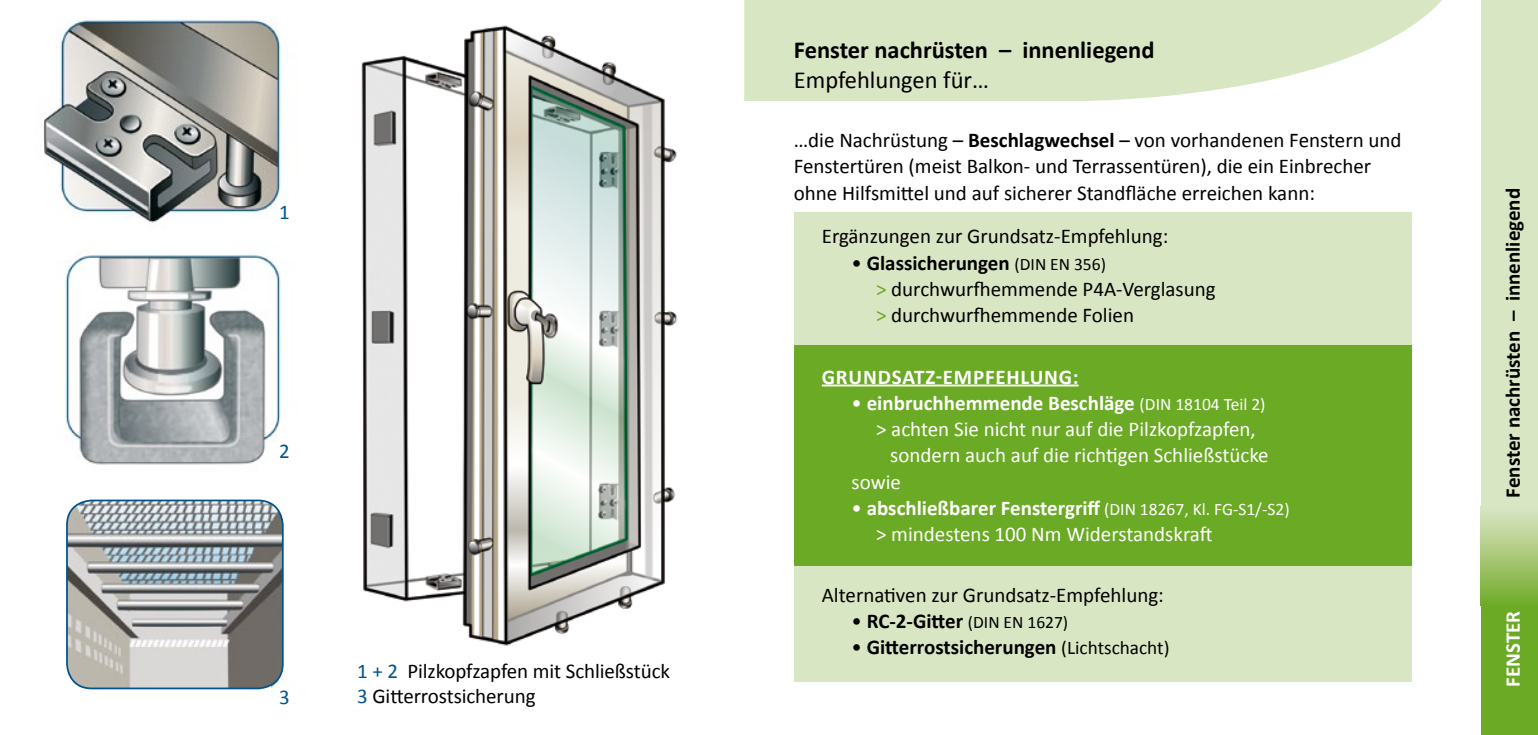
<style>
.page{position:relative;width:1538px;height:735px;background:#fff}
.page>*{position:absolute;margin:0;border:0;box-sizing:border-box;transform-origin:0 0}
.t1{font:700 24.5px "Calibri";color:#000}
.t2{font:24.5px "Calibri";color:#000}
.t3{font:21px/26.2px "Calibri";color:#000}
.t4{font:21px/26.2px "Calibri";color:#fff}
.t5{font:700 21px "Calibri";color:#000}
.t6{font:700 21px "Calibri";color:#fff}
.t7{font:700 21px "Calibri";letter-spacing:.04em;color:#fff}
.t8{font:21px "Calibri";color:#00538c}
.s1{color:#00538c}
.s2{font-weight:700}
.s3{font-size:17.5px}
.s4{color:#6baa24}
.s5{font-weight:400}
.s6{font-weight:400;font-size:17.5px}
.s7{font-weight:400;font-size:19.25px}
</style>
<div class="page">
<svg style="left:744px;top:0;width:698px;height:101px;background:#dee9cb"></svg>
<img style="left:43px;top:19px;width:238px;height:446px">
<div style="left:1481px;top:0;width:57px;height:582px;background:#d9e6c3"></div>
<div style="left:1481px;top:536px;width:57px;height:198px;background:#6baa24"></div>
<div style="left:794px;top:212px;width:617px;height:469px;background:#d9e6c3"></div>
<div style="left:794px;top:345px;width:617px;height:221px;background:#6baa24"></div>
<hr style="left:822px;top:384px;width:256px;height:2px;background:#fff">
<img style="left:361px;top:25px;width:317px;height:621px">
<div style="left:1481px;top:506px;width:57px;height:99px;background:linear-gradient(to bottom,#dee7c8,#73ab2c)"></div>
<img style="left:67px;top:502px;width:216px;height:186px">
<div style="left:66px;top:499px;width:218px;height:190px;border:2px solid #00538c;border-radius:25px"></div>
<p class="t8" style="left:279px;top:199px;width:12px">1</p>
<p class="t8" style="left:279px;top:437px;width:12px">2</p>
<p class="t8" style="left:279px;top:683px;width:12px">3</p>
<p class="t3" style="left:357px;top:659px;width:314px;line-height:24.5px"><span class="s1">1 + 2</span> Pilzkopfzapfen mit Schließstück<br><span class="s1">3</span> Gitterrostsicherung</p>
<p class="t1" style="left:794px;top:34px;width:362px">Fenster nachrüsten – innenliegend</p>
<p class="t2" style="left:794px;top:64px;width:197px">Empfehlungen für…</p>
<p class="t3" style="left:794px;top:127px;width:609px">…die Nachrüstung – <span class="s2">Beschlagwechsel</span> – von vorhandenen Fenstern und<br>Fenstertüren (meist Balkon- und Terrassentüren), die ein Einbrecher ohne Hilfsmittel und auf sicherer Standfläche erreichen kann:</p>
<p class="t3" style="left:822px;top:223px;width:348px">Ergänzungen zur Grundsatz-Empfehlung:</p>
<p class="t3" style="left:876px;top:249px;width:341px;text-indent:-25px">• <span class="s2">Glassicherungen</span> <span class="s3">(DIN EN 356)<br></span><span class="s4">&gt;</span> durchwurfhemmende P4A-Verglasung <span class="s4">&gt;</span> durchwurfhemmende Folien</p>
<p class="t7" style="left:822px;top:363px;width:258px">Grundsatz-Empfehlung:</p>
<p class="t6" style="left:851px;top:389px;width:415px"><span class="s5">•</span> einbruchhemmende Beschläge <span class="s6">(DIN 18104 Teil 2)</span></p>
<p class="t4" style="left:876px;top:416px;width:381px">&gt; achten Sie nicht nur auf die Pilzkopfzapfen,</p>
<p class="t4" style="left:890px;top:442px;width:380px">sondern auch auf die richtigen Schließstücke</p>
<p class="t4" style="left:851px;top:468px;width:51px">sowie</p>
<p class="t4" style="left:876px;top:494px;width:415px;text-indent:-25px">• <span class="s2">abschließbarer Fenstergriff</span> <span class="s3">(DIN 18267, Kl. FG-S1/-S2) </span>&gt; mindestens 100 Nm Widerstandskraft</p>
<p class="t3" style="left:822px;top:581px;width:344px">Alternativen zur Grundsatz-Empfehlung:</p>
<p class="t5" style="left:851px;top:607px;width:218px"><span class="s5">•</span> RC-2-Gitter <span class="s6">(DIN EN 1627)</span></p>
<p class="t5" style="left:851px;top:633px;width:319px"><span class="s5">•</span> Gitterrostsicherungen <span class="s7">(Lichtschacht)</span></p>
<p class="t5" style="left:1499px;top:497px;width:311px;rotate:-90deg">Fenster nachrüsten – innenliegend</p>
<p class="t6" style="left:1499px;top:686px;width:77px;rotate:-90deg">FENSTER</p>
</div>
